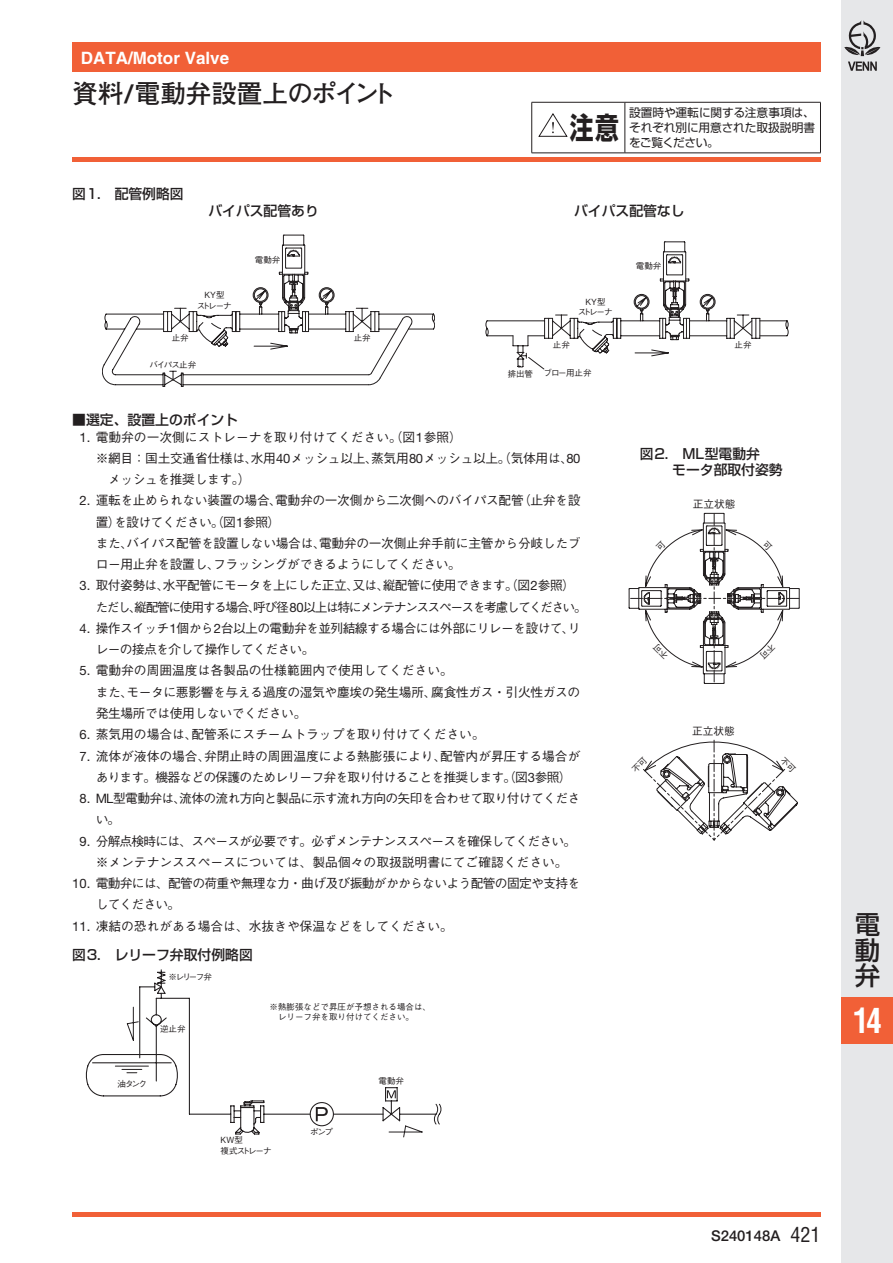
<style>
.page{position:relative;width:893px;height:1263px;background:#fff}
.page>*{position:absolute;margin:0;border:0;box-sizing:border-box;transform-origin:0 0}
.t1{font:700 condensed 34.05px "Helvetica";color:#fff;scale:.9 1}
.t2{font:700 29.7px "Shin Go Pro";color:#231f20;scale:.8 1}
.t3{font:700 25.5px "Futo Go B101 Pro";color:#231f20}
.t4{font:500 25.5px/25.5px "Shin Go Pro";color:#231f20;text-align:justify}
.t5{font:700 16.95px "Helvetica";color:#fff}
.t6{font:500 14.85px "Helvetica Neue";color:#231f20}
.t7{font:500 13.8px/15.9px "Shin Go Pro";color:#231f20}
.t8{font:500 12.75px/21.3px "Gothic BBB Pro";letter-spacing:-.03em;color:#231f20}
.t9{font:500 12.75px/21.3px "Gothic BBB Pro";color:#231f20;text-align:center}
.t10{font:500 12.75px/21.3px "Gothic BBB Pro";letter-spacing:-.05em;color:#231f20}
.t11{font:500 12.75px/21.3px "Gothic BBB Pro";letter-spacing:-.1em;color:#231f20}
.t12{font:500 12.75px/21.3px "Gothic BBB Pro";letter-spacing:-.06em;color:#231f20}
.t13{font:11.7px/14.9px "Shin Go Pro";letter-spacing:-.005em;color:#231f20;text-align:justify}
.t14{font:10.65px "Gothic BBB Pro Medium 90 msp RKSJ H";color:#231f20}
.t15{font:500 8.55px/10.6px "Gothic BBB Pro";color:#231f20}
.t16{font:8.55px/10.2px "Gothic BBB Pro Medium 90 pv RKSJ H";letter-spacing:-.135em;color:#231f20}
.t17{font:8.55px "Gothic BBB Pro Medium 90 msp RKSJ H";letter-spacing:-.115em;color:#231f20}
.t18{font:8.55px/10.2px "Gothic BBB Pro Medium 90 msp RKSJ H";letter-spacing:-.2em;color:#231f20;text-align:center}
.t19{font:8.55px "Gothic BBB Pro Medium 90 msp RKSJ H";letter-spacing:-.01em;color:#231f20}
.s1{font-family:"Helvetica Neue";font-weight:500}
.s2{font-family:"Helvetica Neue";font-weight:400;font-size:13.05px}
.s3{font-family:"Helvetica";font-weight:400;font-stretch:condensed;font-size:20.25px}
</style>
<div class="page">
<div style="left:842px;top:0;width:51px;height:1263px;background:#e6e7e9"></div>
<hr style="left:72px;top:1212px;width:749px;height:4px;background:#f16037">
<div style="left:842px;top:997px;width:51px;height:46px;background:#f16037"></div>
<div style="left:72px;top:157px;width:749px;height:5px;background:#f16037"></div>
<div style="left:72px;top:43px;width:749px;height:29px;background:#f16037"></div>
<svg style="left:848px;top:62px;width:29px;height:9px"></svg>
<svg style="left:844px;top:20px;width:36px;height:36px"></svg>
<svg style="left:102px;top:235px;width:333px;height:152px"></svg>
<svg style="left:486px;top:241px;width:302px;height:129px"></svg>
<svg style="left:86px;top:969px;width:104px;height:128px"></svg>
<svg style="left:115px;top:1006px;width:326px;height:132px"></svg>
<div style="left:310px;top:1102px;width:24px;height:24px;border:1px solid #231f20;border-radius:50%"></div>
<hr style="left:531px;top:102px;width:94px;height:1px;background:#231f20">
<hr style="left:531px;top:102px;width:1px;height:51px;background:#231f20">
<hr style="left:625px;top:102px;width:196px;height:1px;background:#231f20">
<hr style="left:625px;top:102px;width:1px;height:51px;background:#231f20">
<hr style="left:820px;top:102px;width:1px;height:51px;background:#231f20">
<hr style="left:531px;top:153px;width:94px;height:1px;background:#231f20">
<hr style="left:625px;top:153px;width:196px;height:1px;background:#231f20">
<svg style="left:538px;top:113px;width:30px;height:24px"></svg>
<svg style="left:629px;top:513px;width:170px;height:171px"></svg>
<svg style="left:643px;top:739px;width:155px;height:101px"></svg>
<h3 class="t5" style="left:81px;top:48px;width:150px">DATA/Motor Valve</h3>
<h3 class="t3" style="left:72px;top:73px;width:326px">資料<span class="s1">/</span>電動弁設置上のポイント</h3>
<p class="t7" style="left:72px;top:184px;width:113px">図1.　配管例略図</p>
<h2 class="t2" style="left:570px;top:104px;width:63px">注意</h2>
<p class="t13" style="left:629px;top:104px;width:187px">設置時や運転に関する注意事項は、それぞれ別に用意された取扱説明書をご覧ください。</p>
<p class="t7" style="left:208px;top:201px;width:112px">バイパス配管あり</p>
<p class="t7" style="left:574px;top:201px;width:112px">バイパス配管なし</p>
<p class="t18" style="left:197px;top:289px;width:36px">ＫＹ型<br>ストレーナ</p>
<p class="t17" style="left:255px;top:253px;width:27px">電動弁</p>
<p class="t17" style="left:172px;top:331px;width:19px">止弁</p>
<p class="t17" style="left:354px;top:331px;width:19px">止弁</p>
<p class="t17" style="left:150px;top:358px;width:48px">バイパス止弁</p>
<p class="t7" style="left:72px;top:410px;width:167px">■選定、設置上のポイント</p>
<p class="t18" style="left:578px;top:296px;width:36px">ＫＹ型<br>ストレーナ</p>
<p class="t17" style="left:636px;top:259px;width:27px">電動弁</p>
<p class="t17" style="left:553px;top:338px;width:19px">止弁</p>
<p class="t17" style="left:734px;top:338px;width:19px">止弁</p>
<p class="t19" style="left:508px;top:366px;width:85px">排出管 ブロー用止弁</p>
<p class="t9" style="left:80px;top:424px;width:384px"><span class="s2">1.</span> 電動弁の一次側にストレーナを取り付けてください。（図<span class="s2">1</span>参照）</p>
<p class="t8" style="left:96px;top:446px;width:486px">※網目：国土交通省仕様は、水用<span class="s2">40</span>メッシュ以上、蒸気用<span class="s2">80</span>メッシュ以上。（気体用は、<span class="s2">80</span></p>
<p class="t8" style="left:108px;top:467px;width:144px">メッシュを推奨します。）</p>
<p class="t8" style="left:96px;top:488px;width:486px;text-indent:-16px"><span class="s2">2.</span> 運転を止められない装置の場合、電動弁の一次側から二次側へのバイパス配管（止弁を設置）を設けてください。（図<span class="s2">1</span>参照）<br>また、バイパス配管を設置しない場合は、電動弁の一次側止弁手前に主管から分岐したブロー用止弁を設置し、フラッシングができるようにしてください。</p>
<p class="t11" style="left:95px;top:573px;width:493px;text-indent:-16px"><span class="s2">3.</span> 取付姿勢は、水平配管にモータを上にした正立、又は、縦配管に使用できます。（図<span class="s2">2</span>参照）ただし、縦配管に使用する場合、呼び径<span class="s2">80</span>以上は特にメンテナンススペースを考慮してください。</p>
<p class="t8" style="left:96px;top:616px;width:486px;text-indent:-16px"><span class="s2">4.</span> 操作スイッチ<span class="s2">1</span>個から<span class="s2">2</span>台以上の電動弁を並列結線する場合には外部にリレーを設けて、リレーの接点を介して操作してください。</p>
<p class="t8" style="left:96px;top:658px;width:486px;text-indent:-16px"><span class="s2">5.</span> 電動弁の周囲温度は各製品の仕様範囲内で使用してください。<br>また、モータに悪影響を与える過度の湿気や塵埃の発生場所、腐食性ガス・引火性ガスの発生場所では使用しないでください。</p>
<p class="t9" style="left:80px;top:722px;width:407px"><span class="s2">6.</span> 蒸気用の場合は、配管系にスチームトラップを取り付けてください。</p>
<p class="t9" style="left:80px;top:743px;width:502px"><span class="s2">7.</span> 流体が液体の場合、弁閉止時の周囲温度による熱膨張により、配管内が昇圧する場合があります。機器などの保護のためレリーフ弁を取り付けることを推奨します。（図<span class="s2">3</span>参照）</p>
<p class="t10" style="left:96px;top:786px;width:486px;text-indent:-16px"><span class="s2">8. ML</span>型電動弁は、流体の流れ方向と製品に示す流れ方向の矢印を合わせて取り付けてください。</p>
<p class="t12" style="left:96px;top:828px;width:482px;text-indent:-16px"><span class="s2">9.</span> 分解点検時には、スペースが必要です。必ずメンテナンススペースを確保してください。※メンテナンススペースについては、製品個々の取扱説明書にてご確認ください。</p>
<p class="t10" style="left:96px;top:871px;width:486px;text-indent:-23px"><span class="s2">10.</span> 電動弁には、配管の荷重や無理な力・曲げ及び振動がかからないよう配管の固定や支持をしてください。</p>
<p class="t9" style="left:72px;top:913px;width:382px"><span class="s2">11.</span> 凍結の恐れがある場合は、水抜きや保温などをしてください。</p>
<p class="t7" style="left:72px;top:946px;width:182px">図3.　レリーフ弁取付例略図</p>
<p class="t16" style="left:168px;top:971px;width:45px">※レリーフ弁</p>
<p class="t16" style="left:160px;top:1022px;width:27px">逆止弁</p>
<p class="t15" style="left:278px;top:1000px;width:155px;text-indent:-9px">※熱膨張などで昇圧が予想される場合は、レリーフ弁を取り付けてください。</p>
<p class="t16" style="left:117px;top:1078px;width:31px">油タンク</p>
<p class="t16" style="left:219px;top:1134px;width:54px">ＫＷ型<br>複式ストレーナ</p>
<p class="t16" style="left:310px;top:1126px;width:24px">ポンプ</p>
<p class="t16" style="left:379px;top:1075px;width:27px">電動弁</p>
<p class="t7" style="left:640px;top:444px;width:144px">図2.　ML型電動弁<br>　　 モータ部取付姿勢</p>
<p class="t14" style="left:693px;top:496px;width:44px">正立状態</p>
<p class="t14" style="left:692px;top:723px;width:44px">正立状態</p>
<p class="t6" style="left:711px;top:1227px;width:111px">S240148A <span class="s3">421</span></p>
<h3 class="t4" style="left:855px;top:909px;width:26px">電動弁</h3>
<h1 class="t1" style="left:853px;top:999px;width:33px">14</h1>
</div>
